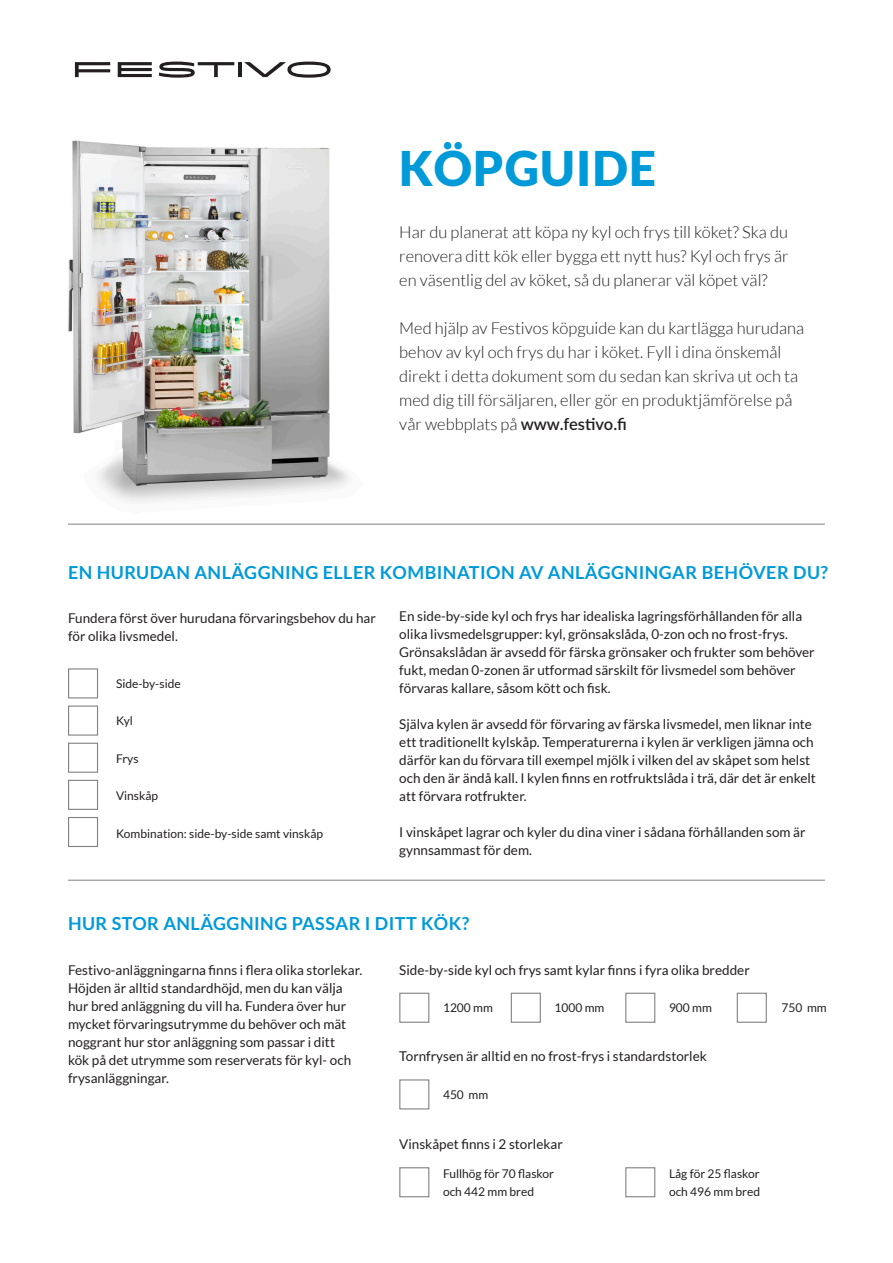
<style>
.page{position:relative;width:893px;height:1263px;background:#fff}
.page>*{position:absolute;margin:0;border:0;box-sizing:border-box;transform-origin:0 0}
.PIENEMPI_SININEN_OTS{font:900 47.85px "Lato";letter-spacing:.025em;color:#009ad9}
.ALAOTSIKKO{font:700 18px "Lato";letter-spacing:.025em;color:#009ad9}
.INGRESSI{font:300 16.5px/24px "Lato";color:#231f20;text-align:justify}
.LEIPIS{font:13.5px/18px "Lato";color:#231f20}
.LEIPIS-2{font:12px "Lato";color:#231f20}
.s1{font-weight:600}
</style>
<div class="page">
<img style="left:68px;top:140px;width:317px;height:384px">
<div style="left:68px;top:668px;width:30px;height:30px;background:#fff;border:1px solid #808285"></div>
<div style="left:399px;top:993px;width:30px;height:30px;background:#fff;border:1px solid #808285"></div>
<div style="left:399px;top:1079px;width:30px;height:30px;background:#fff;border:1px solid #808285"></div>
<div style="left:399px;top:1167px;width:30px;height:30px;background:#fff;border:1px solid #808285"></div>
<div style="left:625px;top:1167px;width:30px;height:30px;background:#fff;border:1px solid #808285"></div>
<div style="left:625px;top:993px;width:30px;height:30px;background:#fff;border:1px solid #808285"></div>
<div style="left:511px;top:993px;width:30px;height:30px;background:#fff;border:1px solid #808285"></div>
<div style="left:737px;top:993px;width:30px;height:30px;background:#fff;border:1px solid #808285"></div>
<div style="left:68px;top:705px;width:30px;height:31px;background:#fff;border:1px solid #808285"></div>
<div style="left:68px;top:743px;width:30px;height:30px;background:#fff;border:1px solid #808285"></div>
<div style="left:68px;top:780px;width:30px;height:30px;background:#fff;border:1px solid #808285"></div>
<div style="left:68px;top:817px;width:30px;height:30px;background:#fff;border:1px solid #808285"></div>
<hr style="left:68px;top:524px;width:757px;height:1px;background:#808285">
<hr style="left:68px;top:880px;width:757px;height:1px;background:#808285">
<svg style="left:75px;top:62px;width:35px;height:15px"></svg>
<svg style="left:118px;top:62px;width:34px;height:15px"></svg>
<svg style="left:159px;top:62px;width:75px;height:16px"></svg>
<hr style="left:238px;top:62px;width:4px;height:15px;background:#231f20">
<svg style="left:244px;top:62px;width:87px;height:16px"></svg>
<p class="PIENEMPI_SININEN_OTS" style="left:399px;top:140px;width:258px">KÖPGUIDE</p>
<p class="INGRESSI" style="left:399px;top:220px;width:391px">Har du planerat att köpa ny kyl och frys till köket? Ska du renovera ditt kök eller bygga ett nytt hus? Kyl och frys är en väsentlig del av köket, så du planerar väl köpet väl?</p>
<p class="INGRESSI" style="left:399px;top:316px;width:406px;text-align:left">Med hjälp av Festivos köpguide kan du kartlägga hurudana behov av kyl och frys du har i köket. Fyll i dina önskemål direkt i detta dokument som du sedan kan skriva ut och ta med dig till försäljaren, eller gör en produktjämförelse på vår webbplats på <span class="s1">www.festivo.fi</span></p>
<p class="ALAOTSIKKO" style="left:68px;top:562px;width:762px">EN HURUDAN ANLÄGGNING ELLER KOMBINATION AV ANLÄGGNINGAR BEHÖVER DU?</p>
<p class="LEIPIS" style="left:68px;top:609px;width:309px">Fundera först över hurudana förvaringsbehov du har för olika livsmedel.</p>
<p class="LEIPIS-2" style="left:116px;top:677px;width:66px">Side-by-side</p>
<p class="LEIPIS-2" style="left:116px;top:714px;width:18px">Kyl</p>
<p class="LEIPIS-2" style="left:116px;top:752px;width:24px">Frys</p>
<p class="LEIPIS-2" style="left:116px;top:789px;width:44px">Vinskåp</p>
<p class="LEIPIS-2" style="left:116px;top:827px;width:209px">Kombination: side-by-side samt vinskåp</p>
<p class="LEIPIS" style="left:399px;top:607px;width:417px">En side-by-side kyl och frys har idealiska lagringsförhållanden för alla olika livsmedelsgrupper: kyl, grönsakslåda, 0-zon och no frost-frys.<br>Grönsakslådan är avsedd för färska grönsaker och frukter som behöver fukt, medan 0-zonen är utformad särskilt för livsmedel som behöver förvaras kallare, såsom kött och fisk.</p>
<p class="LEIPIS" style="left:399px;top:715px;width:418px">Själva kylen är avsedd för förvaring av färska livsmedel, men liknar inte ett traditionellt kylskåp. Temperaturerna i kylen är verkligen jämna och därför kan du förvara till exempel mjölk i vilken del av skåpet som helst och den är ändå kall. I kylen finns en rotfruktslåda i trä, där det är enkelt att förvara rotfrukter.</p>
<p class="LEIPIS" style="left:399px;top:823px;width:408px">I vinskåpet lagrar och kyler du dina viner i sådana förhållanden som är gynnsammast för dem.</p>
<p class="ALAOTSIKKO" style="left:68px;top:913px;width:403px">HUR STOR ANLÄGGNING PASSAR I DITT KÖK?</p>
<p class="LEIPIS" style="left:68px;top:960px;width:296px">Festivo-anläggningarna finns i flera olika storlekar.<br>Höjden är alltid standardhöjd, men du kan välja hur bred anläggning du vill ha. Fundera över hur mycket förvaringsutrymme du behöver och mät noggrant hur stor anläggning som passar i ditt<br>kök på det utrymme som reserverats för kyl- och frysanläggningar.</p>
<p class="LEIPIS" style="left:399px;top:960px;width:352px">Side-by-side kyl och frys samt kylar finns i fyra olika bredder</p>
<p class="LEIPIS-2" style="left:443px;top:1001px;width:51px">1200 mm</p>
<p class="LEIPIS-2" style="left:554px;top:1001px;width:51px">1000 mm</p>
<p class="LEIPIS-2" style="left:669px;top:1001px;width:44px">900 mm</p>
<p class="LEIPIS-2" style="left:781px;top:1001px;width:47px">750 mm</p>
<p class="LEIPIS" style="left:399px;top:1047px;width:309px">Tornfrysen är alltid en no frost-frys i standardstorlek</p>
<p class="LEIPIS-2" style="left:443px;top:1088px;width:47px">450 mm</p>
<p class="LEIPIS" style="left:399px;top:1135px;width:165px">Vinskåpet finns i 2 storlekar</p>
<p class="LEIPIS-2" style="left:443px;top:1167px;width:112px">Fullhög för 70 flaskor</p>
<p class="LEIPIS-2" style="left:443px;top:1185px;width:93px">och 442 mm bred</p>
<p class="LEIPIS-2" style="left:669px;top:1167px;width:92px">Låg för 25 flaskor</p>
<p class="LEIPIS-2" style="left:669px;top:1185px;width:93px">och 496 mm bred</p>
</div>
